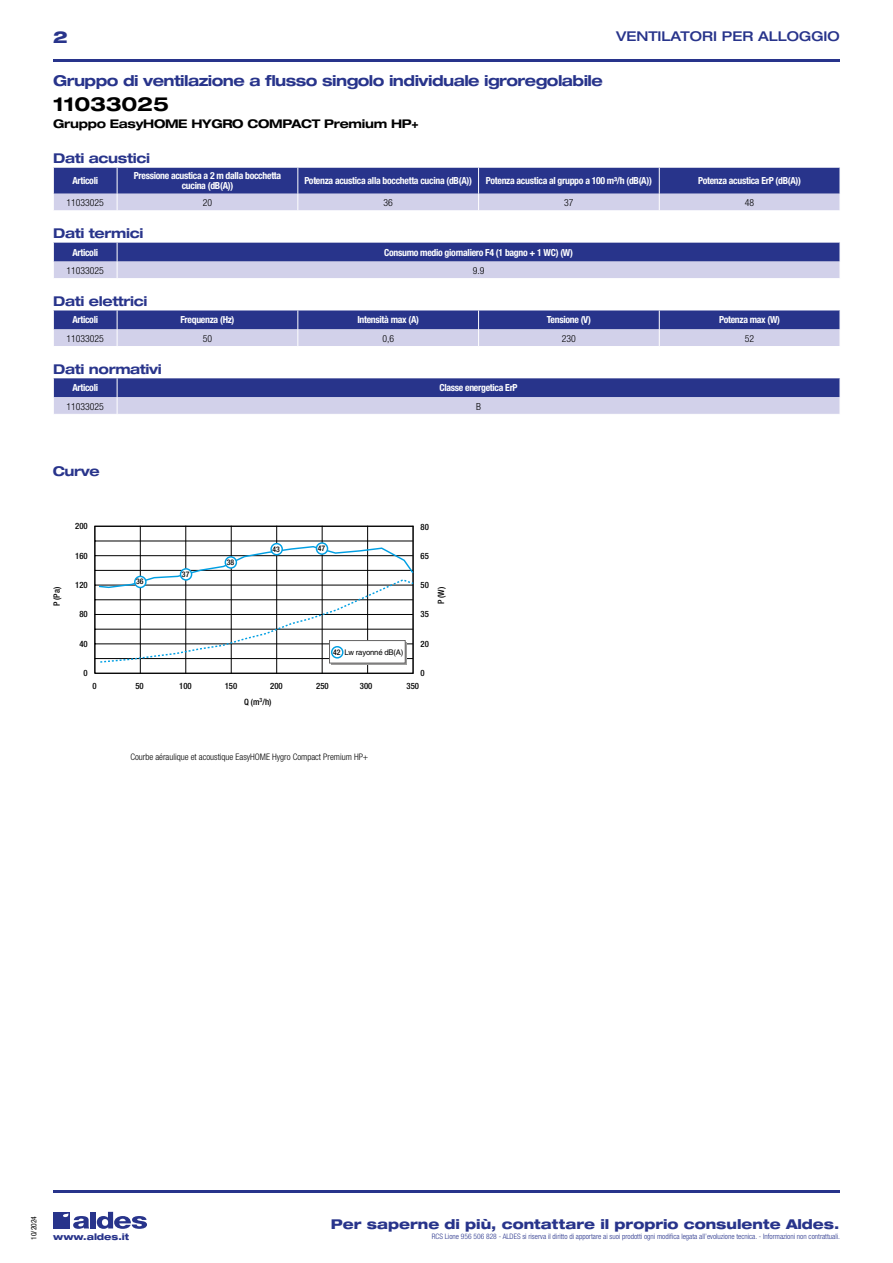
<style>
.page{position:relative;width:893px;height:1263px;background:#fff}
.page>*{position:absolute;margin:0;border:0;box-sizing:border-box;transform-origin:0 0}
.t1{font:700 expanded 19.5px "Helvetica Neue LT Std";letter-spacing:-.01em;color:#000}
.t2{font:800 expanded 16.5px "Helvetica Neue LT Std";color:#28348b}
.t3{font:700 expanded 15px "Helvetica Neue LT Std";letter-spacing:-.035em;color:#28348b}
.t4{font:700 expanded 13.5px "Helvetica Neue LT Std";letter-spacing:-.025em;color:#28348b}
.t5{font:800 expanded 13.5px "Helvetica Neue LT Std";color:#28348b}
.t6{font:500 expanded 13.5px "Helvetica Neue LT Std";color:#28348b}
.t7{font:700 expanded 12px "Helvetica Neue LT Std";letter-spacing:-.025em;color:#000}
.t8{font:700 condensed 9.75px/10.5px "Helvetica Neue LT Std";letter-spacing:-.03em;color:#fff;text-align:center}
.t9{font:300 condensed 9.75px "Helvetica Neue";color:#000}
.t10{font:300 condensed 9px "Helvetica Neue LT Std";color:#000}
.t11{font:800 expanded 9px "Helvetica Neue LT Std";color:#28348b}
.t12{font:500 condensed 8.7px "Helvetica Neue LT Std";color:#000}
.t13{font:7.8px "Helvetica";letter-spacing:-.025em;color:#000}
.t14{font:500 condensed 7.8px "Helvetica Neue LT Std";color:#000}
.t15{font:300 condensed 7.5px "Helvetica Neue LT Std";color:#28348b}
.t16{font:condensed 7.5px "Helvetica Neue LT Std";color:#000}
.s1{font-family:"Helvetica Neue LT Std";font-weight:500;font-stretch:condensed}
</style>
<div class="page">
<div style="left:53px;top:1212px;width:17px;height:16px;background:#28348b"></div>
<div style="left:90px;top:1212px;width:6px;height:16px;background:#28348b"></div>
<svg style="left:97px;top:1212px;width:50px;height:17px"></svg>
<svg style="left:63px;top:1213px;width:26px;height:16px"></svg>
<hr style="left:53px;top:59px;width:787px;height:2px;background:#28348b">
<hr style="left:53px;top:1190px;width:787px;height:2px;background:#28348b">
<svg style="left:53px;top:168px;width:787px;height:43px;background:#6f75b2"></svg>
<svg style="left:53px;top:243px;width:787px;height:35px;background:#797fb8"></svg>
<svg style="left:53px;top:310px;width:787px;height:36px;background:#7b81b9"></svg>
<svg style="left:53px;top:378px;width:787px;height:36px;background:#7a80b9"></svg>
<hr style="left:95px;top:541px;width:318px;height:1px;background:#000">
<hr style="left:95px;top:555px;width:318px;height:1px;background:#000">
<hr style="left:95px;top:570px;width:318px;height:1px;background:#000">
<hr style="left:95px;top:585px;width:318px;height:1px;background:#000">
<hr style="left:95px;top:599px;width:318px;height:1px;background:#000">
<hr style="left:95px;top:614px;width:318px;height:1px;background:#000">
<hr style="left:95px;top:629px;width:318px;height:1px;background:#000">
<hr style="left:95px;top:644px;width:318px;height:1px;background:#000">
<hr style="left:95px;top:658px;width:318px;height:1px;background:#000">
<hr style="left:140px;top:526px;width:1px;height:147px;background:#000">
<hr style="left:186px;top:526px;width:1px;height:147px;background:#000">
<hr style="left:231px;top:526px;width:1px;height:147px;background:#000">
<hr style="left:276px;top:526px;width:1px;height:147px;background:#000">
<hr style="left:322px;top:526px;width:1px;height:147px;background:#000">
<hr style="left:367px;top:526px;width:1px;height:147px;background:#000">
<div style="left:94px;top:526px;width:320px;height:148px;border:1px solid #000"></div>
<div style="left:332px;top:643px;width:75px;height:22px;background:#9d9d9c"></div>
<svg style="left:97px;top:545px;width:317px;height:119px"></svg>
<svg style="left:135px;top:576px;width:11px;height:11px"></svg>
<div style="left:134px;top:576px;width:13px;height:12px;border:1px solid #009fe3;border-radius:50%"></div>
<svg style="left:180px;top:569px;width:12px;height:11px"></svg>
<div style="left:180px;top:568px;width:12px;height:13px;border:1px solid #009fe3;border-radius:50%"></div>
<svg style="left:225px;top:557px;width:11px;height:11px"></svg>
<div style="left:225px;top:556px;width:12px;height:13px;border:1px solid #009fe3;border-radius:50%"></div>
<svg style="left:271px;top:544px;width:11px;height:11px"></svg>
<div style="left:270px;top:543px;width:13px;height:12px;border:1px solid #009fe3;border-radius:50%"></div>
<svg style="left:316px;top:543px;width:12px;height:11px"></svg>
<div style="left:316px;top:542px;width:12px;height:13px;border:1px solid #009fe3;border-radius:50%"></div>
<h2 class="t2" style="left:53px;top:26px;width:16px">2</h2>
<h3 class="t3" style="left:53px;top:71px;width:551px">Gruppo di ventilazione a flusso singolo individuale igroregolabile</h3>
<h1 class="t1" style="left:53px;top:92px;width:117px">11033025</h1>
<p class="t7" style="left:53px;top:116px;width:367px">Gruppo EasyHOME HYGRO COMPACT Premium HP+</p>
<h3 class="t6" style="left:616px;top:28px;width:225px">VENTILATORI PER ALLOGGIO</h3>
<h3 class="t4" style="left:53px;top:150px;width:98px">Dati acustici</h3>
<p class="t8" style="left:72px;top:175px;width:27px">Articoli</p>
<p class="t8" style="left:134px;top:170px;width:149px">Pressione acustica a 2 m dalla bocchetta cucina (dB(A))</p>
<p class="t8" style="left:304px;top:175px;width:169px">Potenza acustica alla bocchetta cucina (dB(A))</p>
<p class="t8" style="left:486px;top:175px;width:167px">Potenza acustica al gruppo a 100 m³/h (dB(A))</p>
<p class="t8" style="left:698px;top:175px;width:104px">Potenza acustica ErP (dB(A))</p>
<p class="t9" style="left:67px;top:197px;width:39px">11033025</p>
<p class="t9" style="left:203px;top:197px;width:11px">20</p>
<p class="t9" style="left:383px;top:197px;width:11px">36</p>
<p class="t9" style="left:564px;top:197px;width:11px">37</p>
<p class="t9" style="left:745px;top:197px;width:11px">48</p>
<h3 class="t4" style="left:53px;top:225px;width:92px">Dati termici</h3>
<p class="t8" style="left:72px;top:247px;width:27px">Articoli</p>
<p class="t8" style="left:384px;top:247px;width:190px">Consumo medio giornaliero F4 (1 bagno + 1 WC) (W)</p>
<p class="t9" style="left:66px;top:265px;width:39px">11033025</p>
<p class="t9" style="left:473px;top:265px;width:13px">9.9</p>
<h3 class="t4" style="left:53px;top:293px;width:96px">Dati elettrici</h3>
<p class="t8" style="left:72px;top:315px;width:27px">Articoli</p>
<p class="t8" style="left:180px;top:315px;width:56px">Frequenza (Hz)</p>
<p class="t8" style="left:357px;top:315px;width:63px">Intensità max (A)</p>
<p class="t8" style="left:547px;top:315px;width:46px">Tensione (V)</p>
<p class="t8" style="left:719px;top:315px;width:62px">Potenza max (W)</p>
<p class="t9" style="left:66px;top:333px;width:39px">11033025</p>
<p class="t9" style="left:203px;top:333px;width:11px">50</p>
<p class="t9" style="left:382px;top:333px;width:13px">0,6</p>
<p class="t9" style="left:562px;top:333px;width:16px">230</p>
<p class="t9" style="left:745px;top:333px;width:11px">52</p>
<h3 class="t4" style="left:53px;top:360px;width:110px">Dati normativi</h3>
<p class="t8" style="left:72px;top:382px;width:27px">Articoli</p>
<p class="t8" style="left:439px;top:382px;width:80px">Classe energetica ErP</p>
<p class="t9" style="left:66px;top:400px;width:39px">11033025</p>
<p class="t9" style="left:476px;top:400px;width:6px">B</p>
<h3 class="t4" style="left:53px;top:463px;width:49px">Curve</h3>
<p class="t12" style="left:75px;top:521px;width:14px">200</p>
<p class="t12" style="left:75px;top:550px;width:14px">160</p>
<p class="t14" style="left:227px;top:557px;width:9px">38</p>
<p class="t14" style="left:273px;top:544px;width:9px">43</p>
<p class="t14" style="left:318px;top:544px;width:9px">47</p>
<p class="t12" style="left:421px;top:521px;width:10px">80</p>
<p class="t12" style="left:421px;top:550px;width:10px">65</p>
<p class="t14" style="left:182px;top:569px;width:9px">37</p>
<p class="t14" style="left:136px;top:577px;width:9px">36</p>
<p class="t12" style="left:75px;top:580px;width:14px">120</p>
<p class="t12" style="left:421px;top:580px;width:10px">50</p>
<p class="t12" style="left:52px;top:606px;width:21px;rotate:-90deg">P (Pa)</p>
<p class="t12" style="left:436px;top:604px;width:19px;rotate:-90deg">P (W)</p>
<p class="t12" style="left:79px;top:609px;width:10px">80</p>
<p class="t12" style="left:421px;top:609px;width:10px">35</p>
<p class="t12" style="left:79px;top:638px;width:10px">40</p>
<p class="t12" style="left:421px;top:638px;width:10px">20</p>
<p class="t13" style="left:333px;top:647px;width:72px"><span class="s1">42</span> Lw rayonné dB(A)</p>
<p class="t12" style="left:84px;top:668px;width:6px">0</p>
<p class="t12" style="left:421px;top:668px;width:6px">0</p>
<p class="t12" style="left:93px;top:681px;width:6px">0</p>
<p class="t12" style="left:135px;top:681px;width:10px">50</p>
<p class="t12" style="left:179px;top:681px;width:14px">100</p>
<p class="t12" style="left:225px;top:681px;width:14px">150</p>
<p class="t12" style="left:270px;top:681px;width:14px">200</p>
<p class="t12" style="left:316px;top:681px;width:14px">250</p>
<p class="t12" style="left:360px;top:681px;width:14px">300</p>
<p class="t12" style="left:407px;top:681px;width:14px">350</p>
<p class="t12" style="left:244px;top:696px;width:29px">Q (m<sup>3</sup>/h)</p>
<p class="t10" style="left:130px;top:752px;width:239px">Courbe aéraulique et acoustique EasyHOME Hygro Compact Premium HP+</p>
<p class="t16" style="left:29px;top:1240px;width:25px;rotate:-90deg">10/2024</p>
<h3 class="t5" style="left:331px;top:1215px;width:510px">Per saperne di più, contattare il proprio consulente Aldes.</h3>
<p class="t11" style="left:53px;top:1231px;width:78px">www.aldes.it</p>
<p class="t15" style="left:432px;top:1232px;width:410px">RCS Lione 956 506 828 - ALDES si riserva il diritto di apportare ai suoi prodotti ogni modifica legata all’evoluzione tecnica. - Informazioni non contrattuali.</p>
</div>
